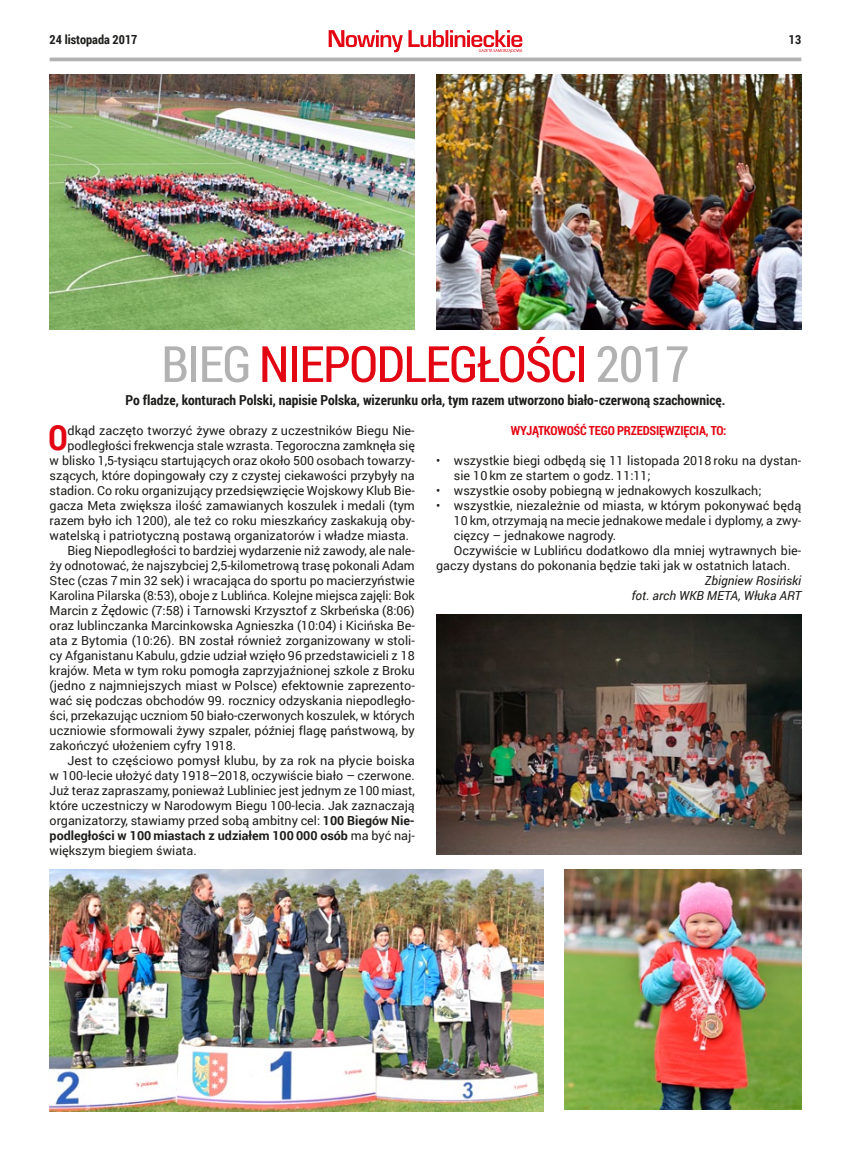
<style>
.page{position:relative;width:851px;height:1152px;background:#fff}
.page>*{position:absolute;margin:0;border:0;box-sizing:border-box;transform-origin:0 0}
.t1{font:50px "Roboto Condensed";color:#e30613}
.t2{font:50px "Roboto Condensed";letter-spacing:-.025em;color:#b3b2b2}
.t3{font:700 34.75px "Roboto Condensed";color:#e30613}
.t4{font:700 13.75px "Roboto Condensed";color:#1d1d1b}
.t5{font:12.5px/15px "Roboto";color:#1d1d1b}
.t6{font:700 12.5px "Roboto";color:#1d1d1b}
.t7{font:italic 12.5px/15px "Roboto";color:#1d1d1b;text-align:right}
.t8{font:700 12.5px "Roboto Condensed";letter-spacing:-.015em;color:#e30613}
.t9{font:700 12.5px "Roboto Condensed";color:#1d1d1b}
.s1{color:#b3b2b2}
.s2{color:#e30613}
.s3{font-weight:700}
.s4{font-weight:400}
</style>
<div class="page">
<svg style="left:328px;top:30px;width:194px;height:23px"></svg>
<hr style="left:50px;top:58px;width:751px;height:3px;background:#b3b2b2">
<img style="left:50px;top:869px;width:493px;height:242px">
<img style="left:565px;top:869px;width:236px;height:240px">
<img style="left:50px;top:75px;width:365px;height:254px">
<img style="left:436px;top:74px;width:365px;height:255px">
<img style="left:436px;top:614px;width:365px;height:240px">
<p class="t9" style="left:50px;top:30px;width:89px">24 listopada 2017</p>
<p class="t9" style="left:788px;top:31px;width:14px">13</p>
<h1 class="t1" style="left:161px;top:329px;width:152px"><span class="s1">BIEG</span> NIEPODLEGŁOŚ</h1>
<h1 class="t2" style="left:550px;top:329px;width:141px"><span class="s2">CI</span> 2017</h1>
<p class="t4" style="left:125px;top:390px;width:601px">Po fladze, konturach Polski, napisie Polska, wizerunku orła, tym razem utworzono biało-‑czerwoną szachownicę.</p>
<h2 class="t3" style="left:48px;top:413px;width:18px">O</h2>
<p class="t5" style="left:68px;top:422px;width:348px">dkąd zaczęto tworzyć żywe obrazy z uczestników Biegu Nie-</p>
<p class="t5" style="left:68px;top:437px;width:349px">podległości frekwencja stale wzrasta. Tegoroczna zamknęła się</p>
<p class="t5" style="left:50px;top:452px;width:366px">w blisko 1,5-tysiącu startujących oraz około 500 osobach towarzy-</p>
<p class="t5" style="left:50px;top:467px;width:366px">szących, które dopingowały czy z czystej ciekawości przybyły na</p>
<p class="t5" style="left:50px;top:482px;width:366px">stadion. Co roku organizujący przedsięwzięcie Wojskowy Klub Bie-</p>
<p class="t5" style="left:50px;top:497px;width:366px">gacza Meta zwiększa ilość zamawianych koszulek i medali (tym</p>
<p class="t5" style="left:50px;top:512px;width:366px">razem było ich 1200), ale też co roku mieszkańcy zaskakują oby-</p>
<p class="t5" style="left:50px;top:527px;width:361px">watelską i patriotyczną postawą organizatorów i władze miasta.</p>
<p class="t5" style="left:67px;top:542px;width:349px">Bieg Niepodległości to bardziej wydarzenie niż zawody, ale nale-</p>
<p class="t5" style="left:50px;top:557px;width:366px">ży odnotować, że najszybciej 2,5-kilometrową trasę pokonali Adam</p>
<p class="t5" style="left:50px;top:572px;width:366px">Stec (czas 7 min 32 sek) i wracająca do sportu po macierzyństwie</p>
<p class="t5" style="left:50px;top:587px;width:366px">Karolina Pilarska (8:53), oboje z Lublińca. Kolejne miejsca zajęli: Bok</p>
<p class="t5" style="left:50px;top:602px;width:366px">Marcin z Żędowic (7:58) i Tarnowski Krzysztof z Skrbeńska (8:06)</p>
<p class="t5" style="left:50px;top:617px;width:366px">oraz lublinczanka Marcinkowska Agnieszka (10:04) i Kicińska Be-</p>
<p class="t5" style="left:50px;top:632px;width:366px">ata z Bytomia (10:26). BN został również zorganizowany w stoli-</p>
<p class="t5" style="left:50px;top:647px;width:366px">cy Afganistanu Kabulu, gdzie udział wzięło 96 przedstawicieli z 18</p>
<p class="t5" style="left:50px;top:662px;width:366px">krajów. Meta w tym roku pomogła zaprzyjaźnionej szkole z Broku</p>
<p class="t5" style="left:50px;top:677px;width:366px">(jedno z najmniejszych miast w Polsce) efektownie zaprezento-</p>
<p class="t5" style="left:50px;top:692px;width:366px">wać się podczas obchodów 99. rocznicy odzyskania niepodległo-</p>
<p class="t5" style="left:50px;top:707px;width:366px">ści, przekazując uczniom 50 biało-‑czerwonych koszulek, w których</p>
<p class="t5" style="left:50px;top:722px;width:366px">uczniowie sformowali żywy szpaler, później flagę państwową, by</p>
<p class="t5" style="left:50px;top:737px;width:188px">zakończyć ułożeniem cyfry 1918.</p>
<p class="t5" style="left:67px;top:752px;width:349px">Jest to częściowo pomysł klubu, by za rok na płycie boiska</p>
<p class="t5" style="left:50px;top:767px;width:366px">w 100-lecie ułożyć daty 1918–2018, oczywiście biało – czerwone.</p>
<p class="t5" style="left:50px;top:782px;width:367px">Już teraz zapraszamy, ponieważ Lubliniec jest jednym ze 100 miast,</p>
<p class="t5" style="left:50px;top:797px;width:366px">które uczestniczy w Narodowym Biegu 100-lecia. Jak zaznaczają</p>
<p class="t5" style="left:50px;top:812px;width:366px">organizatorzy, stawiamy przed sobą ambitny cel: <span class="s3">100 Biegów Nie-</span></p>
<p class="t6" style="left:50px;top:826px;width:366px">podległości w 100 miastach z udziałem 100 000 osób <span class="s4">ma być naj-</span></p>
<p class="t5" style="left:50px;top:842px;width:149px">większym biegiem świata.</p>
<p class="t8" style="left:511px;top:421px;width:217px">Wyjątkowość tego przedsięwzięcia, to:</p>
<p class="t5" style="left:454px;top:452px;width:349px;text-indent:-18px">• wszystkie biegi odbędą się 11 listopada 2018 roku na dystan&shy;sie 10 km ze startem o godz. 11:11;</p>
<p class="t5" style="left:436px;top:482px;width:327px">• wszystkie osoby pobiegną w jednakowych koszulkach;</p>
<p class="t5" style="left:436px;top:497px;width:366px">• wszystkie, niezależnie od miasta, w którym pokonywać będą</p>
<p class="t5" style="left:454px;top:512px;width:349px">10 km, otrzymają na mecie jednakowe medale i dyplomy, a zwy-</p>
<p class="t5" style="left:454px;top:527px;width:164px">cięzcy – jednakowe nagrody.</p>
<p class="t5" style="left:454px;top:542px;width:349px">Oczywiście w Lublińcu dodatkowo dla mniej wytrawnych bie-</p>
<p class="t5" style="left:436px;top:557px;width:356px">gaczy dystans do pokonania będzie taki jak w ostatnich latach.</p>
<p class="t7" style="left:631px;top:572px;width:171px">Zbigniew Rosiński<br>fot. arch WKB META, Włuka ART</p>
</div>
